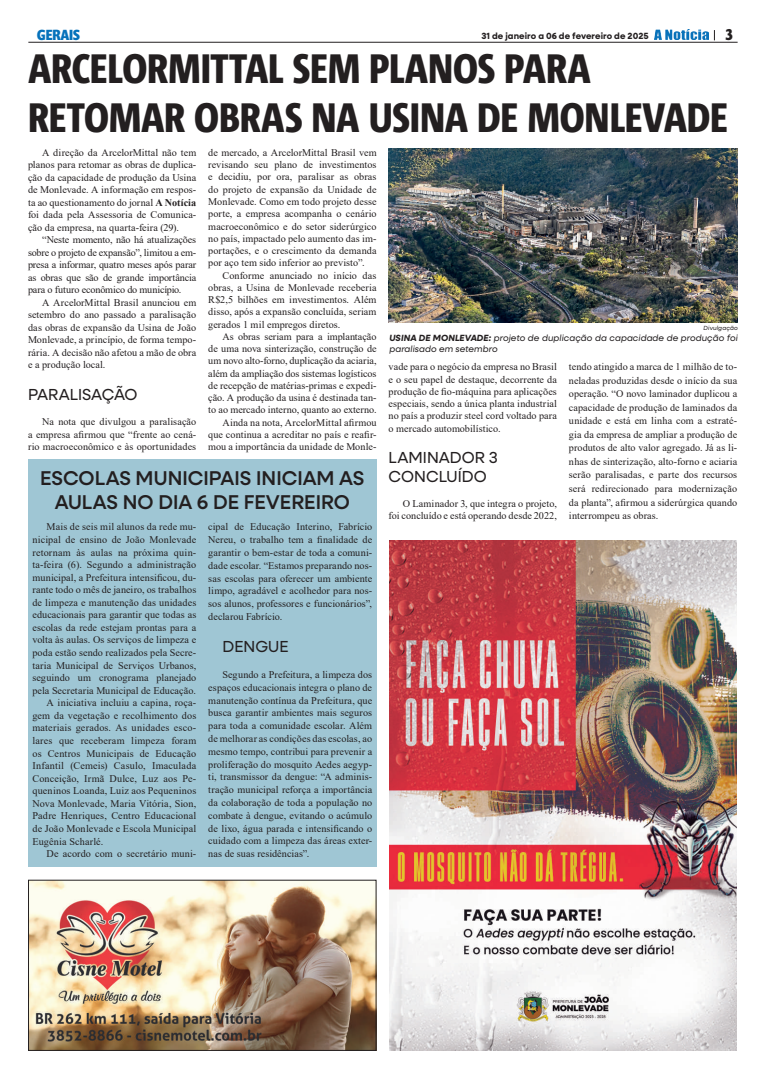
<style>
.page{position:relative;width:766px;height:1078px;background:#fff}
.page>*{position:absolute;margin:0;border:0;box-sizing:border-box;transform-origin:0 0}
.t1{font:800 41px/49.2px "Corpid Cd";letter-spacing:-.01em;color:#231f20}
.t2{font:500 20px/24px "Neulis Sans";color:#231f20;text-align:center}
.t3{font:16px/19.2px "Neulis Sans";color:#231f20}
.t4{font:700 16px "Prenton RP Cond";color:#231f20}
.t5{font:700 15px "Prenton RP Cond";color:#0672bb}
.t6{font:10.2px/12.3px "Times New Roman";letter-spacing:.005em;color:#231f20;text-align:justify}
.t7{font:italic 9px/10.8px "Neulis Sans";letter-spacing:.01em;color:#231f20}
.t8{font:700 9px "Neulis Sans";letter-spacing:.01em;color:#231f20}
.t9{font:italic 6px "Neulis Sans";letter-spacing:.02em;color:#231f20}
.s1{font-weight:700}
</style>
<div class="page">
<img style="left:654px;top:30px;width:54px;height:9px">
<hr style="left:28px;top:42px;width:709px;height:1px;background:#231f20">
<img style="left:389px;top:540px;width:347px;height:510px">
<img style="left:30px;top:881px;width:344px;height:167px">
<div style="left:28px;top:879px;width:348px;height:171px;border:1px solid #231f20"></div>
<img style="left:388px;top:149px;width:349px;height:174px">
<div style="left:28px;top:459px;width:348px;height:407px;background:#9fc6d4"></div>
<h3 class="t5" style="left:37px;top:25px;width:44px">GERAIS</h3>
<p class="t8" style="left:481px;top:29px;width:169px">31 de janeiro a 06 de fevereiro de 2025</p>
<h3 class="t4" style="left:725px;top:24px;width:8px">3</h3>
<h1 class="t1" style="left:28px;top:45px;width:701px">ARCELORMITTAL SEM PLANOS PARA<br>RETOMAR OBRAS NA USINA DE MONLEVADE</h1>
<p class="t6" style="left:28px;top:146px;width:170px;text-indent:14px">A direção da ArcelorMittal não tem planos para retomar as obras de duplica&shy;ção da capacidade de produção da Usina de Monlevade. A informação em respos&shy;ta ao questionamento do jornal <span class="s1">A Notícia </span>foi dada pela Assessoria de Comunica&shy;ção da empresa, na quarta-feira (29).</p>
<p class="t6" style="left:28px;top:233px;width:170px;text-indent:14px">“Neste momento, não há atualizações sobre o projeto de expansão”, limitou a em&shy;presa a informar, quatro meses após parar as obras que são de grande importância para o futuro econômico do município.</p>
<p class="t6" style="left:28px;top:296px;width:170px;text-indent:14px">A ArcelorMittal Brasil anunciou em setembro do ano passado a paralisação das obras de expansão da Usina de João Monlevade, a princípio, de forma tempo&shy;rária. A decisão não afetou a mão de obra e a produção local.</p>
<h3 class="t3" style="left:28px;top:384px;width:111px">PARALISAÇÃO</h3>
<p class="t6" style="left:28px;top:415px;width:170px;text-indent:14px">Na nota que divulgou a paralisação a empresa afirmou que “frente ao cená&shy;rio macroeconômico e às oportunidades</p>
<p class="t6" style="left:208px;top:146px;width:170px">de mercado, a ArcelorMittal Brasil vem revisando seu plano de investimentos e decidiu, por ora, paralisar as obras do projeto de expansão da Unidade de Monlevade. Como em todo projeto desse porte, a empresa acompanha o cenário macroeconômico e do setor siderúrgico no país, impactado pelo aumento das im&shy;portações, e o crescimento da demanda por aço tem sido inferior ao previsto”.</p>
<p class="t6" style="left:208px;top:268px;width:170px;text-indent:14px">Conforme anunciado no início das obras, a Usina de Monlevade receberia R$2,5 bilhões em investimentos. Além disso, após a expansão concluída, seriam gerados 1 mil empregos diretos.</p>
<p class="t6" style="left:208px;top:330px;width:170px;text-align:right">As obras seriam para a implantação<br>de uma nova sinterização, construção de um novo alto-forno, duplicação da aciaria, além da ampliação dos sistemas logísticos de recepção de matérias-primas e expedi&shy;ção. A produção da usina é destinada tan&shy;to ao mercado interno, quanto ao externo.<br>Ainda na nota, ArcelorMittal afirmou que continua a acreditar no país e reafir&shy;mou a importância da unidade de Monle-</p>
<h2 class="t2" style="left:40px;top:465px;width:325px">ESCOLAS MUNICIPAIS INICIAM AS<br>AULAS NO DIA 6 DE FEVEREIRO</h2>
<p class="t6" style="left:47px;top:520px;width:151px">Mais de seis mil alunos da rede mu-</p>
<p class="t6" style="left:32px;top:533px;width:165px">nicipal de ensino de João Monlevade</p>
<p class="t6" style="left:32px;top:545px;width:165px">retornam às aulas na próxima quin-</p>
<p class="t6" style="left:32px;top:558px;width:165px">ta-feira (6). Segundo a administração</p>
<p class="t6" style="left:32px;top:570px;width:165px">municipal, a Prefeitura intensificou, du-</p>
<p class="t6" style="left:32px;top:583px;width:165px">rante todo o mês de janeiro, os trabalhos</p>
<p class="t6" style="left:32px;top:595px;width:165px">de limpeza e manutenção das unidades</p>
<p class="t6" style="left:32px;top:608px;width:165px">educacionais para garantir que todas as</p>
<p class="t6" style="left:32px;top:621px;width:165px">escolas da rede estejam prontas para a</p>
<p class="t6" style="left:32px;top:633px;width:165px">volta às aulas. Os serviços de limpeza e</p>
<p class="t6" style="left:32px;top:646px;width:165px">poda estão sendo realizados pela Secre-</p>
<p class="t6" style="left:32px;top:658px;width:165px">taria Municipal de Serviços Urbanos,</p>
<p class="t6" style="left:32px;top:671px;width:165px">seguindo um cronograma planejado</p>
<p class="t6" style="left:32px;top:683px;width:165px">pela Secretaria Municipal de Educação.</p>
<p class="t6" style="left:47px;top:696px;width:151px">A iniciativa incluiu a capina, roça-</p>
<p class="t6" style="left:32px;top:708px;width:165px">gem da vegetação e recolhimento dos</p>
<p class="t6" style="left:32px;top:721px;width:165px">materiais gerados. As unidades esco-</p>
<p class="t6" style="left:32px;top:734px;width:165px">lares que receberam limpeza foram</p>
<p class="t6" style="left:32px;top:746px;width:165px">os Centros Municipais de Educação</p>
<p class="t6" style="left:32px;top:759px;width:165px">Infantil (Cemeis) Casulo, Imaculada</p>
<p class="t6" style="left:32px;top:771px;width:165px">Conceição, Irmã Dulce, Luz aos Pe-</p>
<p class="t6" style="left:32px;top:784px;width:165px">queninos Loanda, Luiz aos Pequeninos</p>
<p class="t6" style="left:32px;top:796px;width:165px">Nova Monlevade, Maria Vitória, Sion,</p>
<p class="t6" style="left:32px;top:809px;width:165px">Padre Henriques, Centro Educacional</p>
<p class="t6" style="left:32px;top:822px;width:165px">de João Monlevade e Escola Municipal</p>
<p class="t6" style="left:32px;top:834px;width:72px">Eugênia Scharlé.</p>
<p class="t6" style="left:47px;top:847px;width:151px">De acordo com o secretário muni-</p>
<p class="t6" style="left:208px;top:520px;width:165px;line-height:12.8px">cipal de Educação Interino, Fabrício Nereu, o trabalho tem a finalidade de garantir o bem-estar de toda a comuni&shy;dade escolar. “Estamos preparando nos&shy;sas escolas para oferecer um ambiente limpo, agradável e acolhedor para nos&shy;sos alunos, professores e funcionários”, declarou Fabrício.</p>
<h3 class="t3" style="left:222px;top:636px;width:68px">DENGUE</h3>
<p class="t6" style="left:208px;top:667px;width:165px;line-height:12.8px;text-indent:14px">Segundo a Prefeitura, a limpeza dos espaços educacionais integra o plano de manutenção contínua da Prefeitura, que busca garantir ambientes mais seguros para toda a comunidade escolar. Além de melhorar as condições das escolas, ao mesmo tempo, contribui para prevenir a proliferação do mosquito Aedes aegyp&shy;ti, transmissor da dengue: “A adminis&shy;tração municipal reforça a importância da colaboração de toda a população no combate à dengue, evitando o acúmulo de lixo, água parada e intensificando o cuidado com a limpeza das áreas exter&shy;nas de suas residências”.</p>
<p class="t9" style="left:703px;top:324px;width:36px">Divulgação</p>
<p class="t7" style="left:389px;top:332px;width:350px"><span class="s1">USINA DE MONLEVADE:</span> projeto de duplicação da capacidade de produção foi paralisado em setembro</p>
<p class="t6" style="left:388px;top:360px;width:170px">vade para o negócio da empresa no Brasil e o seu papel de destaque, decorrente da produção de fio-máquina para aplicações especiais, sendo a única planta industrial no país a produzir steel cord voltado para o mercado automobilístico.</p>
<h3 class="t3" style="left:388px;top:447px;width:111px">LAMINADOR 3<br>CONCLUÍDO</h3>
<p class="t6" style="left:388px;top:497px;width:170px;text-align:right">O Laminador 3, que integra o projeto,<br>foi concluído e está operando desde 2022,</p>
<p class="t6" style="left:568px;top:360px;width:170px;line-height:13.5px">tendo atingido a marca de 1 milhão de to&shy;neladas produzidas desde o início da sua operação. “O novo laminador duplicou a capacidade de produção de laminados da unidade e está em linha com a estraté&shy;gia da empresa de ampliar a produção de produtos de alto valor agregado. Já as li&shy;nhas de sinterização, alto-forno e aciaria serão paralisadas, e parte dos recursos será redirecionado para modernização da planta”, afirmou a siderúrgica quando interrompeu as obras.</p>
</div>
